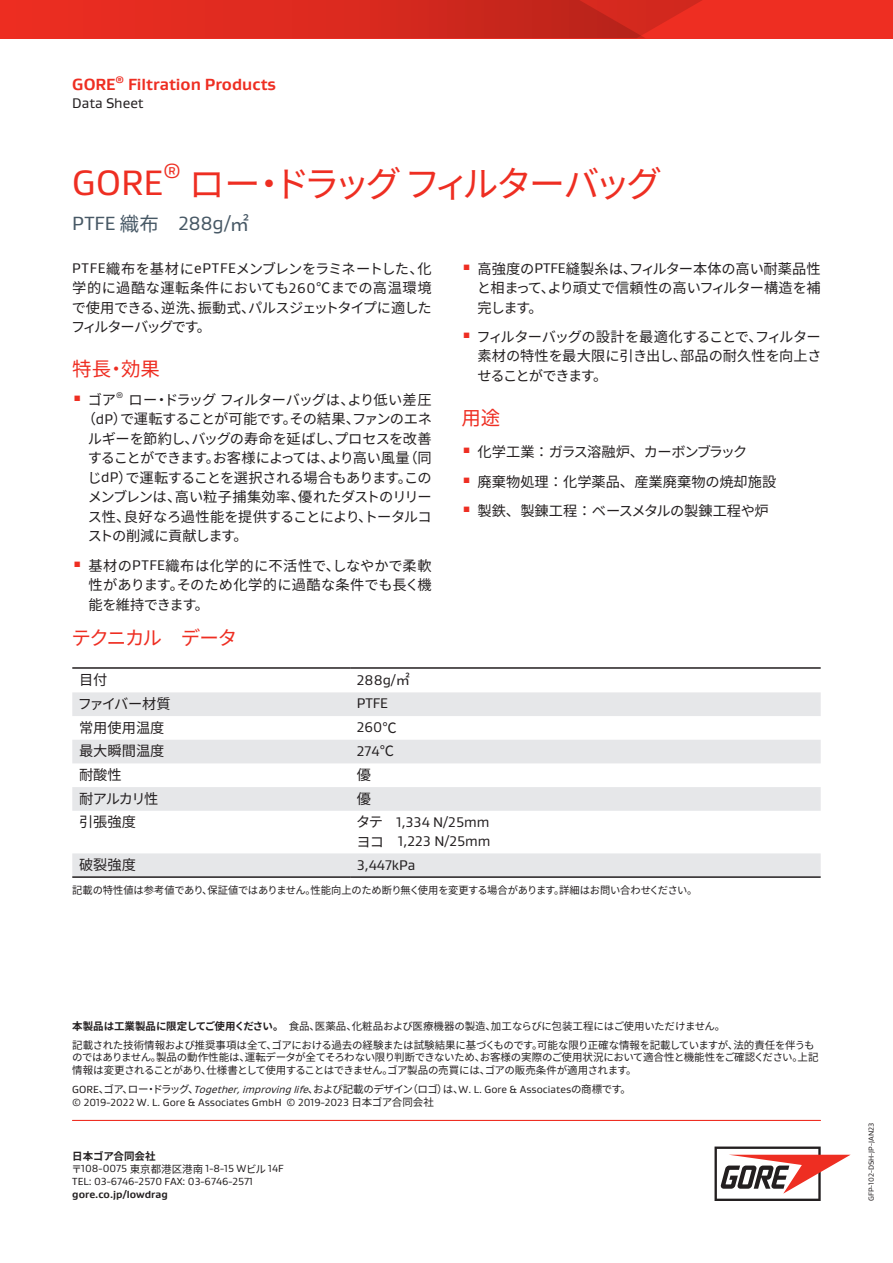
<style>
.page{position:relative;width:893px;height:1263px;background:#fff}
.page>*{position:absolute;margin:0;border:0;box-sizing:border-box;transform-origin:0 0}
.t1{font:36px "Noto Sans CJ Kjp";letter-spacing:-.12em;color:#ee2e22}
.t2{font:36px "Gore Gustan";color:#ee2e22}
.t3{font:21px "Gore Gustan";color:#ee2e22}
.t4{font:19.5px "Gore Gustan";letter-spacing:-.005em;color:#475865}
.t5{font:19.5px "Noto Sans CJ Kjp";letter-spacing:-.075em;color:#ee2e22}
.t6{font:19.5px "Noto Sans CJ Kjp";letter-spacing:-.055em;color:#ee2e22}
.t7{font:700 16.5px "Gore Gustan";color:#ee2e22}
.t8{font:14.25px/19.5px "Noto Sans CJ Kjp";letter-spacing:-.025em;color:#231f20;text-align:justify}
.t9{font:14.25px/19.5px "Gore Gustan";color:#231f20}
.t10{font:14.25px "Noto Sans CJ Kjp";letter-spacing:-.055em;color:#231f20}
.t11{font:14.25px "Noto Sans CJ Kjp";letter-spacing:-.07em;color:#231f20}
.t12{font:14.25px "Noto Sans CJ Kjp";letter-spacing:-.045em;color:#231f20}
.t13{font:14.25px "Noto Sans CJ Kjp";color:#231f20}
.t14{font:14.25px "Noto Sans CJ Kjp";letter-spacing:-.05em;color:#231f20}
.t15{font:14.25px "Noto Sans CJ Kjp";letter-spacing:-.08em;color:#231f20}
.t16{font:10.5px/19px "Noto Sans CJ Kjp";letter-spacing:-.03em;color:#231f20}
.t17{font:10.5px/12.8px "Gore Gustan";color:#231f20}
.t18{font:10.5px "Noto Sans CJ Kjp";letter-spacing:-.05em;color:#231f20}
.t19{font:700 10.5px "Gore Gustan";color:#231f20}
.t20{font:700 10.5px "Noto Sans CJ Kjp";color:#231f20}
.t21{font:700 9.6px "Gore Gustan";color:#ee2e22}
.t22{font:8.25px "Gore Gustan";color:#231f20}
.t23{font:7.5px "Gore Gustan";color:#231f20}
.s1{font-family:"Noto Sans CJ Kjp"}
.s2{font-family:"Gore Gustan"}
.s3{font-weight:700}
.s4{font-family:"Gore Gustan";font-style:italic}
</style>
<div class="page">
<div style="left:0;top:0;width:893px;height:38px;background:#ee2e22"></div>
<svg style="left:171px;top:0;width:531px;height:38px"></svg>
<svg style="left:714px;top:1146px;width:137px;height:55px"></svg>
<hr style="left:72px;top:1120px;width:749px;height:1px;background:#ee2e22">
<svg style="left:72px;top:692px;width:749px;height:184px"></svg>
<hr style="left:72px;top:667px;width:278px;height:2px;background:#231f20">
<hr style="left:350px;top:667px;width:471px;height:2px;background:#231f20">
<hr style="left:72px;top:876px;width:278px;height:2px;background:#231f20">
<hr style="left:350px;top:876px;width:471px;height:2px;background:#231f20">
<p class="t7" style="left:72px;top:74px;width:45px">GORE</p>
<p class="t21" style="left:116px;top:73px;width:10px">®</p>
<p class="t7" style="left:128px;top:74px;width:149px">Filtration Products</p>
<p class="t9" style="left:72px;top:93px;width:73px">Data Sheet</p>
<h1 class="t2" style="left:72px;top:159px;width:92px">GORE</h1>
<h2 class="t3" style="left:163px;top:157px;width:19px">®</h2>
<h1 class="t1" style="left:189px;top:163px;width:475px">ロー・ドラッグフィルターバッグ</h1>
<h3 class="t4" style="left:72px;top:211px;width:178px">PTFE <span class="s1">織布　</span>288g/<span class="s1">㎡</span></h3>
<p class="t8" style="left:71px;top:259px;width:362px"><span class="s2">PTFE</span>織布を基材に<span class="s2">ePTFE</span>メンブレンをラミネートした、化学的に過酷な運転条件においても<span class="s2">260</span>℃までの高温環境で使用できる、逆洗、振動式、パルスジェットタイプに適したフィルターバッグです。</p>
<h3 class="t6" style="left:72px;top:358px;width:89px">特長・効果</h3>
<p class="t8" style="left:72px;top:390px;width:45px"><sup>▪</sup> ゴア</p>
<p class="t22" style="left:116px;top:389px;width:9px">®</p>
<p class="t10" style="left:129px;top:392px;width:304px">ロー・ドラッグフィルターバッグは、より低い差圧</p>
<p class="t8" style="left:82px;top:410px;width:352px">（<span class="s2">dP</span>）で運転することが可能です。その結果、ファンのエネ</p>
<p class="t8" style="left:88px;top:429px;width:345px">ルギーを節約し、バッグの寿命を延ばし、プロセスを改善</p>
<p class="t11" style="left:88px;top:450px;width:345px">することができます。お客様によっては、より高い風量（同</p>
<p class="t12" style="left:88px;top:470px;width:346px">じ<span class="s2">dP</span>）で運転することを選択される場合もあります。この</p>
<p class="t8" style="left:88px;top:488px;width:346px">メンブレンは、高い粒子捕集効率、優れたダストのリリー</p>
<p class="t8" style="left:88px;top:507px;width:345px">ス性、良好なろ過性能を提供することにより、トータルコ</p>
<p class="t14" style="left:88px;top:528px;width:162px">ストの削減に貢献します。</p>
<p class="t8" style="left:88px;top:556px;width:345px;text-indent:-16px"><sup>▪</sup> 基材の<span class="s2">PTFE</span>織布は化学的に不活性で、しなやかで柔軟性があります。そのため化学的に過酷な条件でも長く機能を維持できます。</p>
<p class="t8" style="left:477px;top:259px;width:345px;text-indent:-16px"><sup>▪</sup> 高強度の<span class="s2">PTFE</span>縫製糸は、フィルター本体の高い耐薬品性と相まって、より頑丈で信頼性の高いフィルター構造を補完します。</p>
<p class="t8" style="left:478px;top:327px;width:346px;text-indent:-16px"><sup>▪</sup> フィルターバッグの設計を最適化することで、フィルター素材の特性を最大限に引き出し、部品の耐久性を向上させることができます。</p>
<h3 class="t6" style="left:461px;top:406px;width:40px">用途</h3>
<p class="t10" style="left:461px;top:444px;width:287px"><sup>▪</sup> 化学工業：ガラス溶融炉、カーボンブラック</p>
<p class="t13" style="left:461px;top:473px;width:316px"><sup>▪</sup> 廃棄物処理：化学薬品、産業廃棄物の焼却施設</p>
<p class="t8" style="left:461px;top:501px;width:309px"><sup>▪</sup> 製鉄、製錬工程：ベースメタルの製錬工程や炉</p>
<h3 class="t5" style="left:71px;top:627px;width:167px">テクニカル　データ</h3>
<p class="t8" style="left:79px;top:671px;width:30px">目付</p>
<p class="t9" style="left:357px;top:670px;width:55px">288g/<span class="s1">㎡</span></p>
<p class="t15" style="left:78px;top:696px;width:94px">ファイバー材質</p>
<p class="t9" style="left:357px;top:693px;width:33px">PTFE</p>
<p class="t8" style="left:79px;top:718px;width:87px">常用使用温度</p>
<p class="t9" style="left:357px;top:717px;width:41px">260<span class="s1">℃</span></p>
<p class="t8" style="left:79px;top:742px;width:87px">最大瞬間温度</p>
<p class="t9" style="left:357px;top:741px;width:39px">274<span class="s1">℃</span></p>
<p class="t8" style="left:79px;top:765px;width:44px">耐酸性</p>
<p class="t8" style="left:357px;top:765px;width:16px">優</p>
<p class="t8" style="left:79px;top:789px;width:81px">耐アルカリ性</p>
<p class="t8" style="left:357px;top:789px;width:16px">優</p>
<p class="t8" style="left:79px;top:812px;width:58px">引張強度</p>
<p class="t9" style="left:356px;top:811px;width:136px"><span class="s1">タテ　</span>1,334 N/25mm<span class="s1">ヨコ　</span>1,223 N/25mm</p>
<p class="t8" style="left:79px;top:855px;width:58px">破裂強度</p>
<p class="t9" style="left:357px;top:854px;width:60px">3,447kPa</p>
<p class="t16" style="left:72px;top:880px;width:627px">記載の特性値は参考値であり、保証値ではありません。性能向上のため断り無く使用を変更する場合があります。詳細はお問い合わせください。</p>
<p class="t16" style="left:72px;top:1016px;width:744px"><span class="s3">本製品は工業製品に限定してご使用ください。</span>　食品、医薬品、化粧品および医療機器の製造、加工ならびに包装工程にはご使用いただけません。<br>記載された技術情報および推奨事項は全て、ゴアにおける過去の経験または試験結果に基づくものです。可能な限り正確な情報を記載していますが、法的責任を伴うも</p>
<p class="t16" style="left:72px;top:1051px;width:748px;line-height:12.8px">のではありません。製品の動作性能は、運転データが全てそろわない限り判断できないため、お客様の実際のご使用状況において適合性と機能性をご確認ください。上記情報は変更されることがあり、仕様書として使用することはできません。ゴア製品の売買には、ゴアの販売条件が適用されます。</p>
<p class="t18" style="left:72px;top:1083px;width:560px"><span class="s2">GORE</span>、ゴア、ロー・ドラッグ、<span class="s4">Together,improvinglife</span>、および記載のデザイン（ロゴ）は、<span class="s2">W. L. Gore &amp; Associates</span>の商標です。</p>
<p class="t17" style="left:72px;top:1095px;width:363px">© 2019-2022 W. L. Gore &amp; Associates GmbH © 2019-2023 <span class="s1">日本ゴア合同会社</span></p>
<p class="t20" style="left:72px;top:1150px;width:85px">日本ゴア合同会社</p>
<p class="t17" style="left:72px;top:1162px;width:214px"><span class="s1">〒</span>108-0075 <span class="s1">東京都港区港南</span> 1-8-15 W<span class="s1">ビル</span> 14F<br>TEL: 03-6746-2570 FAX: 03-6746-2571</p>
<p class="t19" style="left:72px;top:1187px;width:97px">gore.co.jp/lowdrag</p>
<p class="t23" style="left:866px;top:1201px;width:80px;rotate:-90deg">GFP-102-DSH-JP-JAN23</p>
</div>
